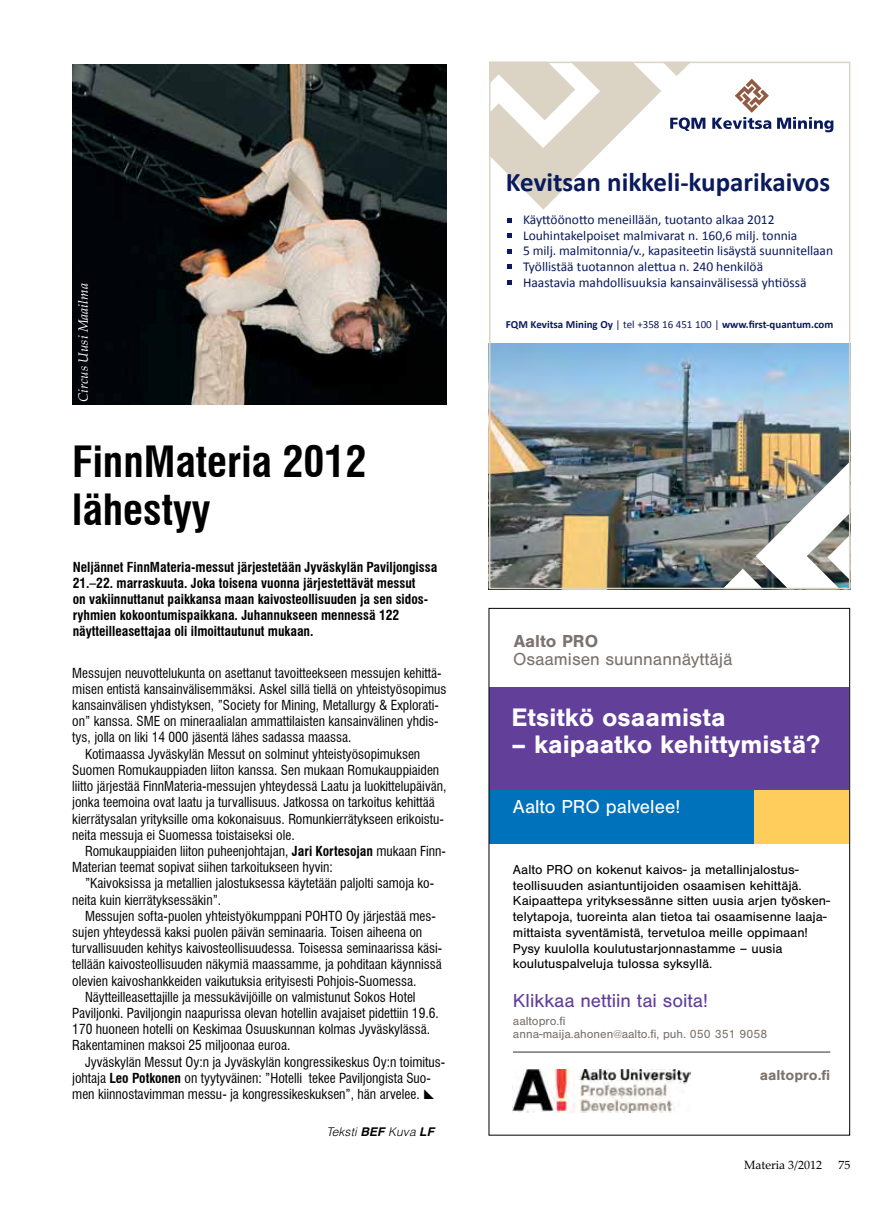
<style>
.page{position:relative;width:893px;height:1221px;background:#fff}
.page>*{position:absolute;margin:0;border:0;box-sizing:border-box;transform-origin:0 0}
.t1{font:700 condensed 42px/48px "Swiss 721 BT";color:#000}
.t2{font:700 27px "Calibri";color:#0a1a5d}
.t3{font:700 26.25px "Nimbus San T";color:#fff}
.t4{font:19.5px "Nimbus San T";color:#623f99}
.t5{font:19.5px "Nimbus San T";color:#fff}
.t6{font:18px "Nimbus San T";color:#7c736d}
.t7{font:700 18px "Nimbus San T";color:#7c736d}
.t8{font:700 15px "Nimbus San T";color:#7c736d}
.t9{font:condensed 13.5px "Swiss 721 BT";color:#000}
.t10{font:13.5px/15.8px "Nimbus San T";color:#000}
.t11{font:700 condensed 13.5px/16.2px "Swiss 721 BT";color:#000}
.t12{font:13.5px/15.8px "Calibri";color:#0a1a5d}
.t13{font:italic 13.5px "Palatino Linotype";color:#fff}
.t14{font:12.3px/13.5px "Nimbus San T";color:#7c736d}
.t15{font:12px "Palatino Linotype";color:#000}
.t16{font:italic 300 12px "Helvetica";letter-spacing:.01em;color:#000}
.t17{font:700 10.95px "Calibri";color:#0a1a5d}
.s1{font-weight:700}
.s2{font-weight:400}
</style>
<div class="page">
<img style="left:72px;top:65px;width:374px;height:339px">
<div style="left:489px;top:687px;width:360px;height:103px;background:#623f99"></div>
<img style="left:513px;top:1069px;width:177px;height:43px">
<hr style="left:513px;top:1051px;width:317px;height:1px;background:#7c736d">
<div style="left:489px;top:790px;width:265px;height:53px;background:#0072bc"></div>
<div style="left:754px;top:790px;width:95px;height:53px;background:#ffcd5b"></div>
<img style="left:492px;top:343px;width:355px;height:243px">
<svg style="left:492px;top:65px;width:341px;height:144px"></svg>
<svg style="left:507px;top:218px;width:4px;height:4px"></svg>
<svg style="left:507px;top:233px;width:4px;height:5px"></svg>
<svg style="left:507px;top:249px;width:4px;height:4px"></svg>
<svg style="left:507px;top:264px;width:4px;height:5px"></svg>
<svg style="left:507px;top:280px;width:4px;height:4px"></svg>
<img style="left:722px;top:461px;width:125px;height:125px">
<div style="left:489px;top:62px;width:361px;height:527px;border:2px solid #dbd4c5"></div>
<p class="t13" style="left:74px;top:402px;width:120px;rotate:-90deg">Circus Uusi Maailma</p>
<h1 class="t1" style="left:72px;top:438px;width:296px">FinnMateria 2012 lähestyy</h1>
<p class="t11" style="left:73px;top:558px;width:366px">Neljännet FinnMateria-messut järjestetään Jyväskylän Paviljongissa 21.–22. marraskuuta. Joka toisena vuonna järjestettävät messut<br>on vakiinnuttanut paikkansa maan kaivosteollisuuden ja sen sidos&shy;ryhmien kokoontumispaikkana. Juhannukseen mennessä 122 näytteilleasettajaa oli ilmoittautunut mukaan.</p>
<p class="t9" style="left:72px;top:664px;width:371px">Messujen neuvottelukunta on asettanut tavoitteekseen messujen kehittä-</p>
<p class="t9" style="left:72px;top:680px;width:376px">misen entistä kansainvälisemmäksi. Askel sillä tiellä on yhteistyösopimus</p>
<p class="t9" style="left:72px;top:697px;width:368px">kansainvälisen yhdistyksen, ”Society for Mining, Metallurgy &amp; Explorati-</p>
<p class="t9" style="left:72px;top:713px;width:368px">on” kanssa. SME on mineraalialan ammattilaisten kansainvälinen yhdis-</p>
<p class="t9" style="left:72px;top:729px;width:281px">tys, jolla on liki 14 000 jäsentä lähes sadassa maassa.</p>
<p class="t9" style="left:85px;top:745px;width:337px">Kotimaassa Jyväskylän Messut on solminut yhteistyösopimuksen</p>
<p class="t9" style="left:72px;top:761px;width:368px">Suomen Romukauppiaden liiton kanssa. Sen mukaan Romukauppiaiden</p>
<p class="t9" style="left:72px;top:778px;width:376px">liitto järjestää FinnMateria-messujen yhteydessä Laatu ja luokittelupäivän,</p>
<p class="t9" style="left:72px;top:794px;width:364px">jonka teemoina ovat laatu ja turvallisuus. Jatkossa on tarkoitus kehittää</p>
<p class="t9" style="left:72px;top:810px;width:373px">kierrätysalan yrityksille oma kokonaisuus. Romunkierrätykseen erikoistu-</p>
<p class="t9" style="left:72px;top:826px;width:224px">neita messuja ei Suomessa toistaiseksi ole.</p>
<p class="t9" style="left:85px;top:842px;width:362px">Romukauppiaiden liiton puheenjohtajan, <span class="s1">Jari Kortesojan</span> mukaan Finn-</p>
<p class="t9" style="left:72px;top:859px;width:262px">Materian teemat sopivat siihen tarkoitukseen hyvin:</p>
<p class="t9" style="left:85px;top:875px;width:351px">”Kaivoksissa ja metallien jalostuksessa käytetään paljolti samoja ko-</p>
<p class="t9" style="left:72px;top:891px;width:150px">neita kuin kierrätyksessäkin”.</p>
<p class="t9" style="left:85px;top:907px;width:352px">Messujen softa-puolen yhteistyökumppani POHTO Oy järjestää mes-</p>
<p class="t9" style="left:72px;top:923px;width:351px">sujen yhteydessä kaksi puolen päivän seminaaria. Toisen aiheena on</p>
<p class="t9" style="left:72px;top:940px;width:371px">turvallisuuden kehitys kaivosteollisuudessa. Toisessa seminaarissa käsi-</p>
<p class="t9" style="left:72px;top:956px;width:371px">tellään kaivosteollisuuden näkymiä maassamme, ja pohditaan käynnissä</p>
<p class="t9" style="left:72px;top:972px;width:346px">olevien kaivoshankkeiden vaikutuksia erityisesti Pohjois-Suomessa.</p>
<p class="t9" style="left:85px;top:988px;width:332px">Näytteilleasettajille ja messukävijöille on valmistunut Sokos Hotel</p>
<p class="t9" style="left:72px;top:1004px;width:368px">Paviljonki. Paviljongin naapurissa olevan hotellin avajaiset pidettiin 19.6.</p>
<p class="t9" style="left:72px;top:1021px;width:359px">170 huoneen hotelli on Keskimaa Osuuskunnan kolmas Jyväskylässä.</p>
<p class="t9" style="left:72px;top:1037px;width:220px">Rakentaminen maksoi 25 miljoonaa euroa.</p>
<p class="t9" style="left:85px;top:1053px;width:362px">Jyväskylän Messut Oy:n ja Jyväskylän kongressikeskus Oy:n toimitus-</p>
<p class="t9" style="left:72px;top:1069px;width:360px">johtaja <span class="s1">Leo Potkonen</span> on tyytyväinen: ”Hotelli tekee Paviljongista Suo-</p>
<p class="t9" style="left:72px;top:1085px;width:349px">men kiinnostavimman messu- ja kongressikeskuksen”, hän arvelee.</p>
<p class="t16" style="left:326px;top:1123px;width:109px">Teksti <span class="s1">BEF</span> Kuva <span class="s1">LF</span></p>
<h2 class="t2" style="left:506px;top:166px;width:326px">Kevitsan nikkeli-kuparikaivos</h2>
<p class="t12" style="left:523px;top:211px;width:312px">Käyttöönotto meneillään, tuotanto alkaa 2012<br>Louhintakelpoiset malmivarat n. 160,6 milj. tonnia<br>5 milj. malmitonnia/v., kapasiteetin lisäystä suunnitellaan Työllistää tuotannon alettua n. 240 henkilöä<br>Haastavia mahdollisuuksia kansainvälisessä yhtiössä</p>
<p class="t17" style="left:506px;top:318px;width:329px">FQM Kevitsa Mining Oy <span class="s2">| tel +358 16 451 100 |</span> www.first-quantum.com</p>
<h3 class="t7" style="left:514px;top:630px;width:86px">Aalto PRO</h3>
<h3 class="t6" style="left:513px;top:649px;width:221px">Osaamisen suunnannäyttäjä</h3>
<h3 class="t3" style="left:511px;top:702px;width:216px">Etsitkö osaamista</h3>
<h3 class="t3" style="left:511px;top:729px;width:310px">– kaipaatko kehittymistä?</h3>
<h3 class="t5" style="left:513px;top:796px;width:169px">Aalto PRO palvelee!</h3>
<p class="t10" style="left:513px;top:861px;width:319px">Aalto PRO on kokenut kaivos- ja metallinjalostus&shy;teollisuuden asiantuntijoiden osaamisen kehittäjä.<br>Kaipaattepa yrityksessänne sitten uusia arjen työsken&shy;telytapoja, tuoreinta alan tietoa tai osaamisenne laaja&shy;mittaista syventämistä, tervetuloa meille oppimaan!<br>Pysy kuulolla koulutustarjonnastamme – uusia koulutuspalveluja tulossa syksyllä.</p>
<h3 class="t4" style="left:513px;top:989px;width:196px">Klikkaa nettiin tai soita!</h3>
<p class="t14" style="left:513px;top:1014px;width:256px">aaltopro.fi<br>anna-maija.ahonen@aalto.fi, puh. 050 351 9058</p>
<p class="t8" style="left:760px;top:1066px;width:72px">aaltopro.fi</p>
<p class="t15" style="left:744px;top:1155px;width:80px">Materia 3/2012</p>
<p class="t15" style="left:838px;top:1155px;width:13px">75</p>
</div>
